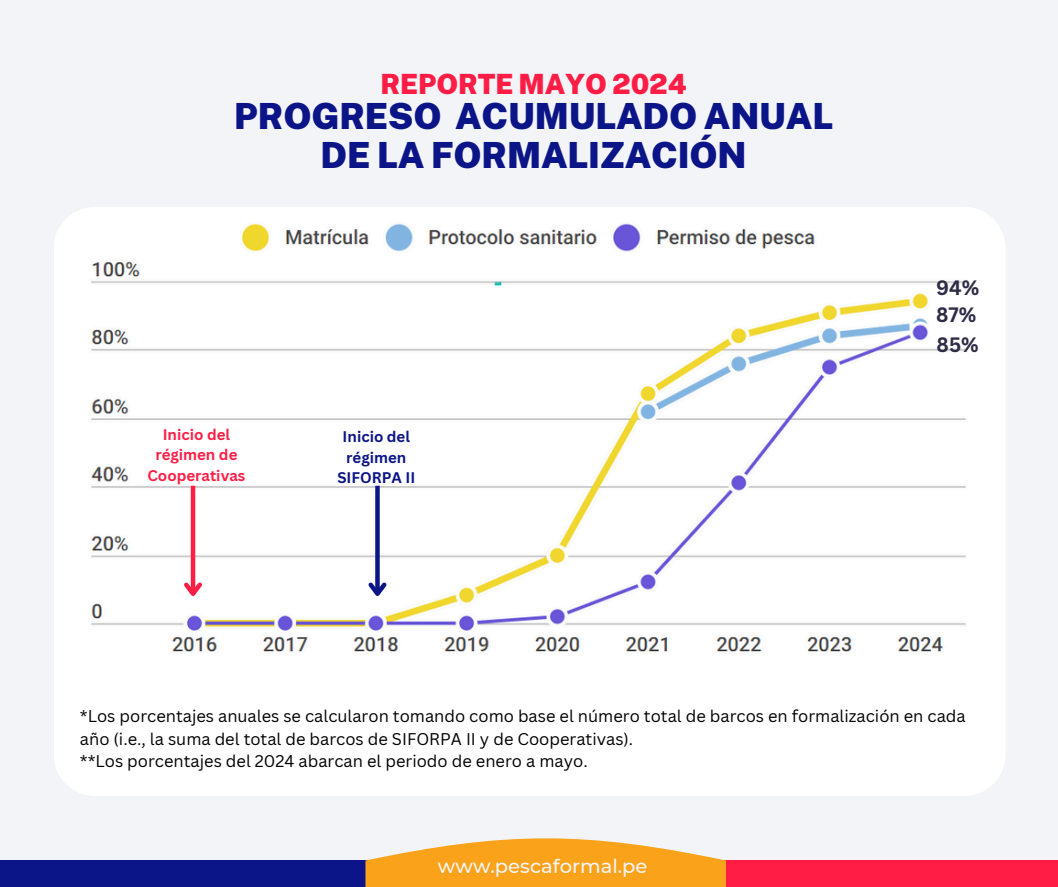
<style>
.page{position:relative;width:1058px;height:887px;background:#fff}
.page>*{position:absolute;margin:0;border:0;box-sizing:border-box;transform-origin:0 0}
.t1{font:900 36px/38.2px "Public Sans";letter-spacing:-.005em;color:#0b1587;text-align:center}
.t2{font:900 27.9px "Public Sans";letter-spacing:-.005em;color:#ff1d45}
.t3{font:700 20.25px "Canva Sans";color:#2e2c45}
.t4{font:500 19.5px "Montserrat";color:#f4f4f4}
.t5{font:16.5px/22.5px "Canva Sans";color:#000}
.t6{font:700 15px/20.2px "Canva Sans";color:#ff1d45;text-align:center}
.t7{font:700 15px/20.2px "Canva Sans";color:#0b1587;text-align:center}
</style>
<div class="page">
<div style="left:0;top:0;width:1058px;height:886px;background:#f2f4f7"></div>
<div style="left:0;top:860px;width:368px;height:26px;background:#0b1587"></div>
<div style="left:689px;top:860px;width:369px;height:26px;background:#ff1d45"></div>
<svg style="left:365px;top:838px;width:361px;height:48px;fill:#faa219"></svg>
<div style="left:54px;top:207px;width:951px;height:589px;background:#fff;border-radius:42px"></div>
<img style="left:91px;top:223px;width:875px;height:429px">
<hr style="left:191px;top:485px;width:4px;height:108px;background:#ff1d45">
<svg style="left:180px;top:578px;width:26px;height:23px"></svg>
<div style="left:375px;top:485px;width:5px;height:108px;background:#0b1587"></div>
<svg style="left:364px;top:578px;width:26px;height:23px"></svg>
<h3 class="t2" style="left:380px;top:68px;width:308px">REPORTE MAYO 2024</h3>
<h3 class="t1" style="left:234px;top:97px;width:600px">PROGRESO ACUMULADO ANUAL<br>DE LA FORMALIZACIÓN</h3>
<h2 class="t6" style="left:147px;top:424px;width:99px">Inicio del régimen de<br>Cooperativas</h2>
<h2 class="t7" style="left:337px;top:426px;width:79px">Inicio del régimen<br>SIFORPA II</h2>
<p class="t3" style="left:936px;top:273px;width:45px">94%</p>
<p class="t3" style="left:936px;top:300px;width:42px">87%</p>
<h2 class="t3" style="left:936px;top:330px;width:44px">85%</h2>
<h3 class="t5" style="left:80px;top:704px;width:887px">*Los porcentajes anuales se calcularon tomando como base el número total de barcos en formalización en cada año (i.e., la suma del total de barcos de SIFORPA II y de Cooperativas).</h3>
<h2 class="t5" style="left:80px;top:749px;width:509px">**Los porcentajes del 2024 abarcan el periodo de enero a mayo.</h2>
<p class="t4" style="left:438px;top:853px;width:211px">www.pescaformal.pe</p>
</div>
